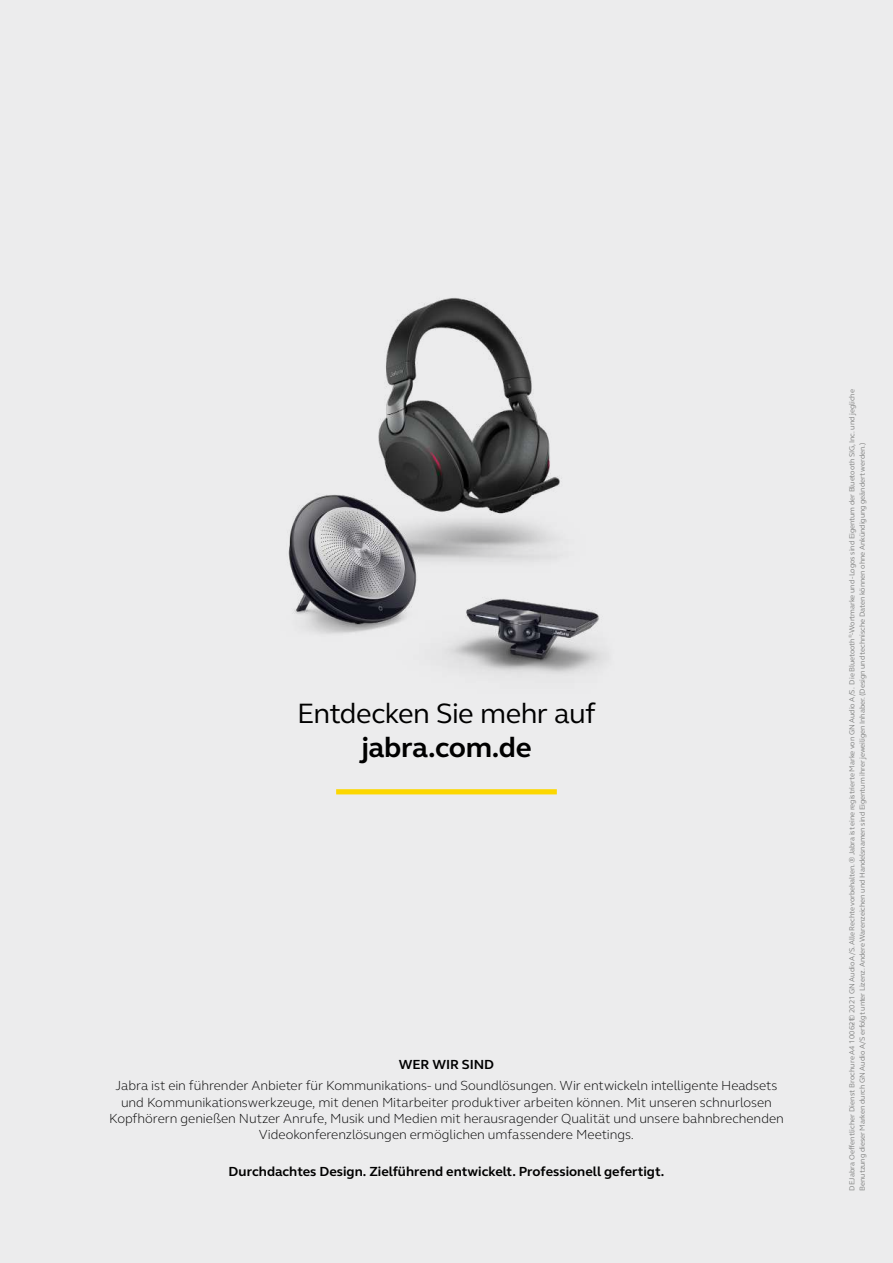
<style>
.page{position:relative;width:893px;height:1263px;background:#ececed}
.page>*{position:absolute;margin:0;border:0;box-sizing:border-box;transform-origin:0 0}
.t1{font:28.65px "GN Elliot";letter-spacing:-.02em;color:#000}
.t2{font:700 28.65px "GN Elliot";letter-spacing:-.01em;color:#000}
.t3{font:300 13.5px/16.2px "GN Elliot";letter-spacing:-.005em;color:#000;text-align:center}
.t4{font:700 13.5px "GN Elliot";color:#000}
.t5{font:7.5px/10.5px "GN Elliot";letter-spacing:-.01em;color:#818281}
.t6{font:7.5px "GN Elliot";letter-spacing:.01em;color:#818281}
</style>
<div class="page">
<div style="left:336px;top:789px;width:221px;height:5px;background:#fcd700"></div>
<img style="left:288px;top:297px;width:316px;height:377px">
<h1 class="t1" style="left:297px;top:694px;width:300px">Entdecken Sie mehr auf</h1>
<h1 class="t2" style="left:361px;top:728px;width:172px">jabra.com.de</h1>
<h2 class="t4" style="left:399px;top:1055px;width:97px">WER WIR SIND</h2>
<p class="t3" style="left:109px;top:1077px;width:676px">Jabra ist ein führender Anbieter für Kommunikations- und Soundlösungen. Wir entwickeln intelligente Headsets und Kommunikationswerkzeuge, mit denen Mitarbeiter produktiver arbeiten können. Mit unseren schnurlosen Kopfhörern genießen Nutzer Anrufe, Musik und Medien mit herausragender Qualität und unsere bahnbrechenden Videokonferenzlösungen ermöglichen umfassendere Meetings.</p>
<h2 class="t4" style="left:229px;top:1163px;width:437px">Durchdachtes Design. Zielführend entwickelt. Professionell gefertigt.</h2>
<p class="t5" style="left:846px;top:1191px;width:803px;text-indent:165px;rotate:-90deg">– © 2021 GN Audio A/S. Alle Rechte vorbehalten. ® Jabra ist eine registrierte Marke von GN Audio A/S. Die Bluetooth<sup>®</sup>-Wortmarke und -Logos sind Eigentum der Bluetooth SIG, Inc. und jegliche<br>Benutzung dieser Marken durch GN Audio A/S erfolgt unter Lizenz. Andere Warenzeichen und Handelsnamen sind Eigentum ihrer jeweiligen Inhaber. (Design und technische Daten können ohne Ankündigung geändert werden.)</p>
<p class="t6" style="left:847px;top:1191px;width:175px;rotate:-90deg">DEJabra Oeffentlicher Dienst Brochure A4 100621</p>
</div>
